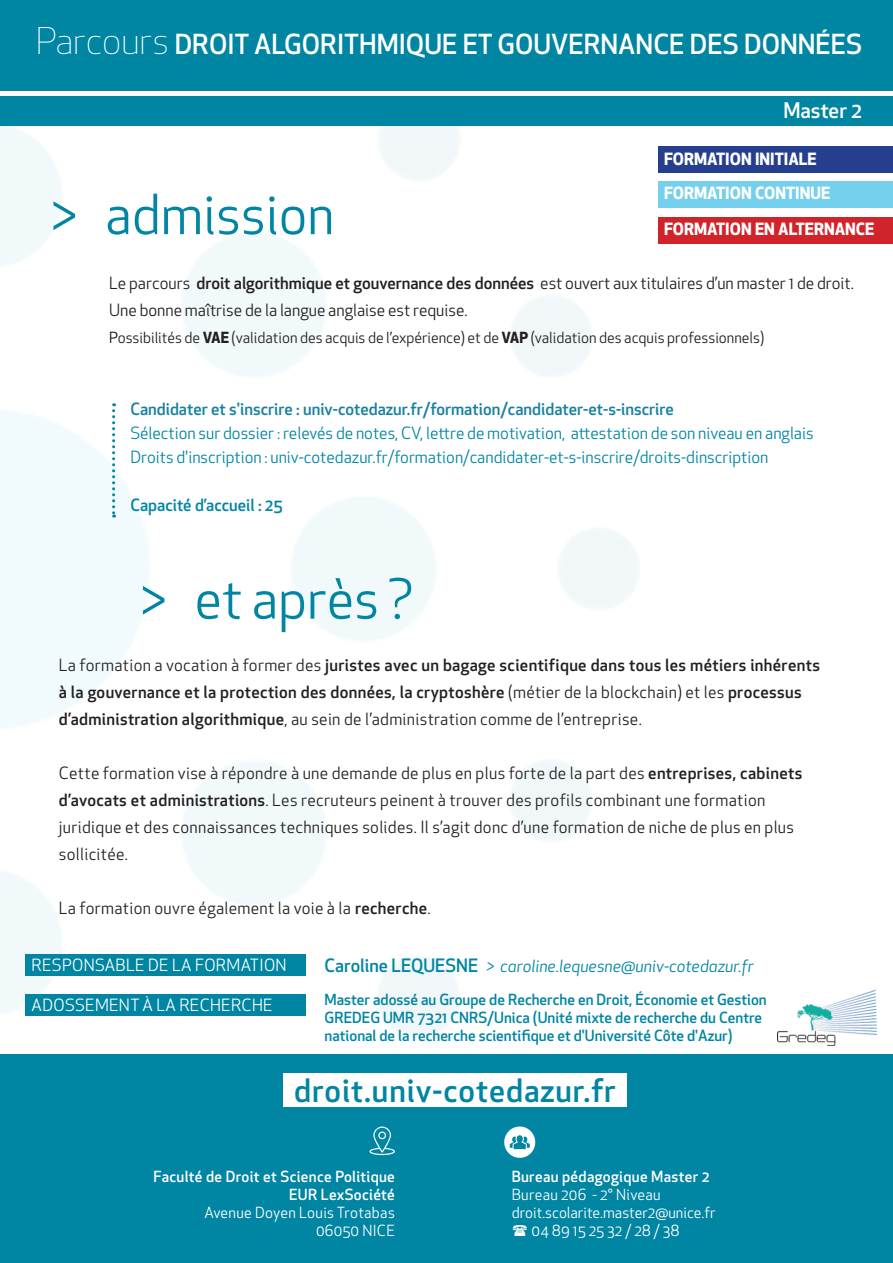
<style>
.page{position:relative;width:893px;height:1263px;background:#fff}
.page>*{position:absolute;margin:0;border:0;box-sizing:border-box;transform-origin:0 0}
.t1{font:54px "Apex New";color:#0085a3}
.t2{font:500 31.5px "Apex New";letter-spacing:.03em;color:#0085a3}
.t3{font:500 27px "Apex New";color:#fff}
.t4{font:500 21px "Apex New";color:#fff}
.t5{font:16.5px/27px "Apex New";letter-spacing:.02em;color:#231f20}
.t6{font:500 16.5px/27px "Apex New";letter-spacing:.02em;color:#231f20}
.t7{font:16.5px/24px "Apex New";color:#0085a3}
.t8{font:16.5px/27px "Apex New";color:#231f20}
.t9{font:500 16.5px "Apex New";color:#1781a0}
.t10{font:700 16.5px/34.5px "Apex New";color:#fff}
.t11{font:italic 16.5px "Apex New";color:#0085a3}
.t12{font:16.5px "Apex New";letter-spacing:.02em;color:#fff}
.t13{font:500 16.5px "Apex New";color:#0085a3}
.t14{font:500 15px/18px "Apex New";color:#0085a3}
.t15{font:15px "Apex New";color:#231f20}
.t16{font:500 15px/18px "Apex New";letter-spacing:.02em;color:#fff;text-align:right}
.t17{font:15px/18px "Apex New";letter-spacing:.02em;color:#fff;text-align:right}
.t18{font:15px "Apex New";color:#fff}
.s1{font-weight:300;font-size:36px}
.s2{font-weight:500}
.s3{color:#000}
.s4{font-weight:700}
.s5{font-weight:400}
.s6{font-weight:500;font-style:normal;font-size:18px}
</style>
<div class="page">
<img style="left:0;top:90px;width:639px;height:965px">
<div style="left:0;top:1055px;width:893px;height:208px;background:#0085a3"></div>
<div style="left:0;top:0;width:893px;height:90px;background:#0085a3"></div>
<svg style="left:112px;top:403px;width:3px;height:115px"></svg>
<svg style="left:504px;top:1126px;width:31px;height:32px"></svg>
<svg style="left:369px;top:1126px;width:26px;height:29px"></svg>
<div style="left:25px;top:954px;width:281px;height:21px;background:#0085a3"></div>
<div style="left:25px;top:994px;width:281px;height:21px;background:#0085a3"></div>
<div style="left:0;top:96px;width:893px;height:30px;background:#0085a3"></div>
<div style="left:658px;top:181px;width:235px;height:27px;background:#74d0ed"></div>
<div style="left:658px;top:146px;width:235px;height:27px;background:#253f8e"></div>
<div style="left:283px;top:1073px;width:343px;height:34px;background:#fff"></div>
<div style="left:658px;top:217px;width:235px;height:27px;background:#d1232a"></div>
<img style="left:777px;top:990px;width:99px;height:55px">
<h3 class="t3" style="left:36px;top:26px;width:827px"><span class="s1">Parcours</span> DROIT ALGORITHMIQUE ET GOUVERNANCE DES DONNÉES</h3>
<h1 class="t1" style="left:51px;top:180px;width:285px">&gt; admission</h1>
<p class="t4" style="left:783px;top:96px;width:80px">Master 2</p>
<p class="t10" style="left:664px;top:141px;width:168px">FORMATION INITIALE<br>FORMATION CONTINUE</p>
<p class="t10" style="left:664px;top:211px;width:212px">FORMATION EN ALTERNANCE</p>
<p class="t8" style="left:109px;top:270px;width:746px">Le parcours <span class="s2">droit algorithmique et gouvernance des données</span> est ouvert aux titulaires d’un master 1 de droit.<br>Une bonne maîtrise de la langue anglaise est requise.</p>
<p class="t15" style="left:109px;top:328px;width:657px"><span class="s3">P</span>ossibilités de <span class="s4">VAE</span> (validation des acquis de l’expérience) et de <span class="s4">VAP</span> (validation des acquis professionnels)</p>
<p class="t9" style="left:130px;top:398px;width:545px">Candidater et s'inscrire : univ-cotedazur.fr/formation/candidater-et-s-inscrire</p>
<p class="t7" style="left:130px;top:421px;width:685px">Sélection sur dossier : relevés de notes, CV, lettre de motivation, attestation de son niveau en anglais<br>Droits d'inscription : univ-cotedazur.fr/formation/candidater-et-s-inscrire/droits-dinscription</p>
<p class="t13" style="left:130px;top:494px;width:154px">Capacité d’accueil : 25</p>
<h1 class="t1" style="left:140px;top:565px;width:275px">&gt; et après ?</h1>
<p class="t6" style="left:59px;top:651px;width:763px"><span class="s5">La formation a vocation à former des</span> juristes avec un bagage scientifique dans tous les métiers inhérents à la gouvernance et la protection des données, la cryptoshère <span class="s5">(métier de la blockchain) et les</span> processus d’administration algorithmique<span class="s5">, au sein de l’administration comme de l’entreprise.</span></p>
<p class="t5" style="left:59px;top:759px;width:745px">Cette formation vise à répondre à une demande de plus en plus forte de la part des <span class="s2">entreprises, cabinets d’avocats et administrations</span>. Les recruteurs peinent à trouver des profils combinant une formation juridique et des connaissances techniques solides. Il s’agit donc d’une formation de niche de plus en plus sollicitée.</p>
<p class="t5" style="left:59px;top:894px;width:373px">La formation ouvre également la voie à la <span class="s2">recherche</span>.</p>
<p class="t12" style="left:32px;top:955px;width:257px">RESPONSABLE DE LA FORMATION</p>
<p class="t11" style="left:325px;top:955px;width:431px"><span class="s6">Caroline LEQUESNE</span> &gt; caroline.lequesne@univ-cotedazur.fr</p>
<p class="t12" style="left:32px;top:995px;width:243px">ADOSSEMENT À LA RECHERCHE</p>
<p class="t14" style="left:325px;top:990px;width:444px">Master adossé au Groupe de Recherche en Droit, Économie et Gestion<br>GREDEG UMR 7321 CNRS/Unica (Unité mixte de recherche du Centre national de la recherche scientifique et d'Université Côte d'Azur)</p>
<h2 class="t2" style="left:294px;top:1069px;width:323px">droit.univ-cotedazur.fr</h2>
<p class="t16" style="left:154px;top:1167px;width:243px">Faculté de Droit et Science Politique<br>EUR LexSociété</p>
<p class="t17" style="left:205px;top:1203px;width:192px">Avenue Doyen Louis Trotabas<br>06050 NICE</p>
<p class="t16" style="left:512px;top:1167px;width:199px">Bureau pédagogique Master 2</p>
<p class="t17" style="left:512px;top:1185px;width:150px">Bureau 206 - 2° Niveau</p>
<p class="t18" style="left:512px;top:1203px;width:205px">droit.scolarite.master2@unice.fr</p>
<p class="t17" style="left:532px;top:1221px;width:149px">04 89 15 25 32 / 28 / 38</p>
</div>
